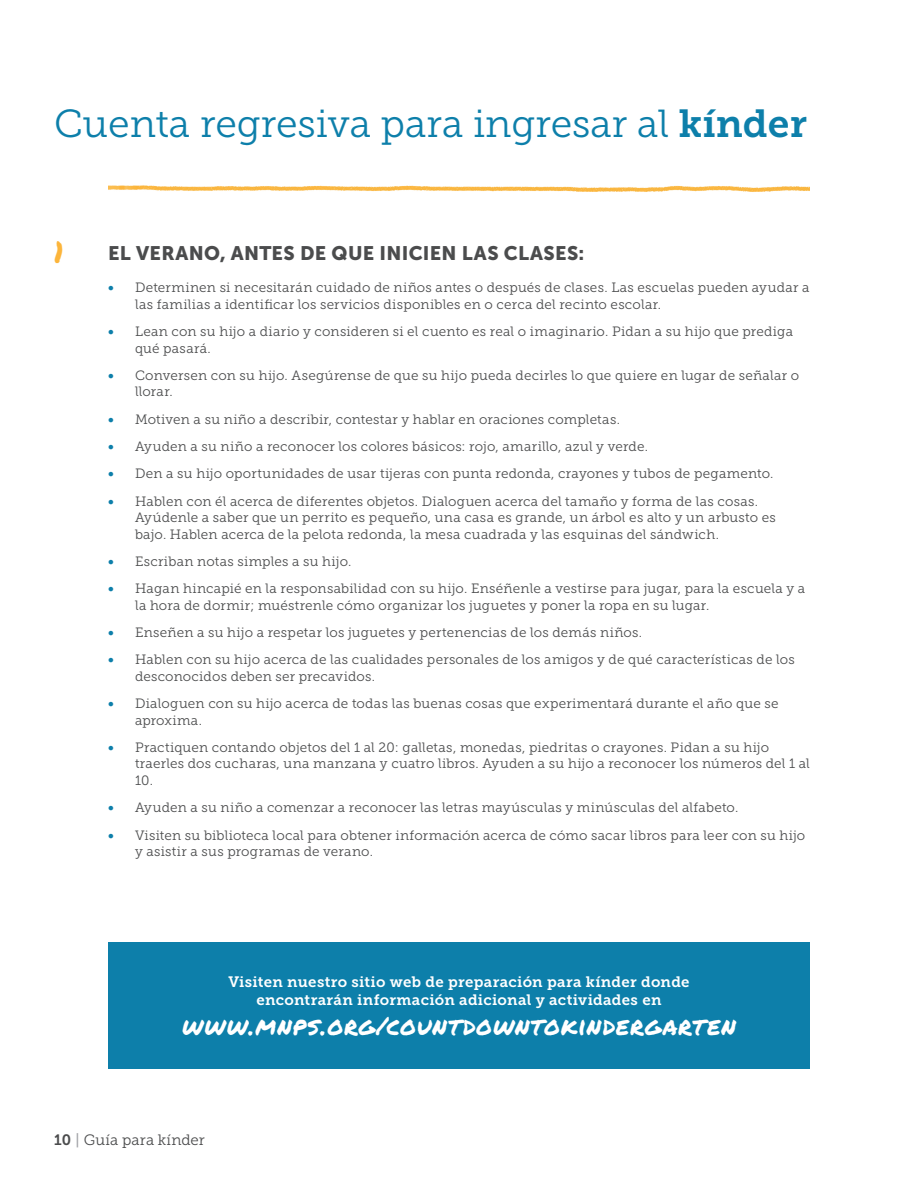
<style>
.page{position:relative;width:918px;height:1188px;background:#fff}
.page>*{position:absolute;margin:0;border:0;box-sizing:border-box;transform-origin:0 0}
.t1{font:39px "Museo Slab 300";color:#0d7faa}
.t2{font:30px "Permanent Marker";color:#fcb53b}
.t3{font:25.5px "Permanent Marker";letter-spacing:.04em;color:#fff}
.t4{font:19.5px "Museo Sans 900";letter-spacing:.015em;color:#4b4c4d}
.t5{font:15px/18px "Museo Slab 700";letter-spacing:.02em;color:#fff;text-align:center}
.t6{font:15px "Museo Slab 300";letter-spacing:.01em;color:#4b4c4d}
.t7{font:13.5px/16.5px "Museo Slab 300";letter-spacing:.015em;color:#4b4c4d}
.s1{font-family:"Museo Slab 700"}
.s2{font-family:"Museo Slab 700";font-style:italic;color:#0d7faa}
.s3{font-family:"Museo Slab 500";color:#a3a4a8}
</style>
<div class="page">
<div style="left:108px;top:942px;width:702px;height:127px;background:#0d7faa"></div>
<img style="left:108px;top:185px;width:702px;height:7px">
<h1 class="t1" style="left:54px;top:103px;width:755px">Cuenta regresiva para ingresar al <span class="s1">kínder</span></h1>
<h2 class="t2" style="left:54px;top:230px;width:11px">1</h2>
<h3 class="t4" style="left:108px;top:242px;width:478px">EL VERANO, ANTES DE QUE INICIEN LAS CLASES:</h3>
<p class="t7" style="left:135px;top:280px;width:676px;text-indent:-27px"><span class="s2">•</span> Determinen si necesitarán cuidado de niños antes o después de clases. Las escuelas pueden ayudar a las familias a identificar los servicios disponibles en o cerca del recinto escolar.</p>
<p class="t7" style="left:135px;top:323px;width:660px;text-indent:-27px"><span class="s2">•</span> Lean con su hijo a diario y consideren si el cuento es real o imaginario. Pidan a su hijo que prediga qué pasará.</p>
<p class="t7" style="left:135px;top:367px;width:666px;text-indent:-27px"><span class="s2">•</span> Conversen con su hijo. Asegúrense de que su hijo pueda decirles lo que quiere en lugar de señalar o llorar.</p>
<p class="t7" style="left:108px;top:411px;width:514px"><span class="s2">•</span> Motiven a su niño a describir, contestar y hablar en oraciones completas.</p>
<p class="t7" style="left:108px;top:438px;width:541px"><span class="s2">•</span> Ayuden a su niño a reconocer los colores básicos: rojo, amarillo, azul y verde.</p>
<p class="t7" style="left:108px;top:466px;width:667px"><span class="s2">•</span> Den a su hijo oportunidades de usar tijeras con punta redonda, crayones y tubos de pegamento.</p>
<p class="t7" style="left:135px;top:493px;width:642px;text-indent:-27px"><span class="s2">•</span> Hablen con él acerca de diferentes objetos. Dialoguen acerca del tamaño y forma de las cosas.<br>Ayúdenle a saber que un perrito es pequeño, una casa es grande, un árbol es alto y un arbusto es bajo. Hablen acerca de la pelota redonda, la mesa cuadrada y las esquinas del sándwich.</p>
<p class="t7" style="left:108px;top:553px;width:245px"><span class="s2">•</span> Escriban notas simples a su hijo.</p>
<p class="t7" style="left:135px;top:580px;width:672px;text-indent:-27px"><span class="s2">•</span> Hagan hincapié en la responsabilidad con su hijo. Enséñenle a vestirse para jugar, para la escuela y a la hora de dormir; muéstrenle cómo organizar los juguetes y poner la ropa en su lugar.</p>
<p class="t7" style="left:108px;top:624px;width:536px"><span class="s2">•</span> Enseñen a su hijo a respetar los juguetes y pertenencias de los demás niños.</p>
<p class="t7" style="left:135px;top:652px;width:661px;text-indent:-27px"><span class="s2">•</span> Hablen con su hijo acerca de las cualidades personales de los amigos y de qué características de los desconocidos deben ser precavidos.</p>
<p class="t7" style="left:135px;top:695px;width:645px;text-indent:-27px"><span class="s2">•</span> Dialoguen con su hijo acerca de todas las buenas cosas que experimentará durante el año que se aproxima.</p>
<p class="t7" style="left:135px;top:739px;width:676px;text-indent:-27px"><span class="s2">•</span> Practiquen contando objetos del 1 al 20: galletas, monedas, piedritas o crayones. Pidan a su hijo traerles dos cucharas, una manzana y cuatro libros. Ayuden a su hijo a reconocer los números del 1 al<br>10.</p>
<p class="t7" style="left:108px;top:799px;width:632px"><span class="s2">•</span> Ayuden a su niño a comenzar a reconocer las letras mayúsculas y minúsculas del alfabeto.</p>
<p class="t7" style="left:135px;top:827px;width:672px;text-indent:-27px"><span class="s2">•</span> Visiten su biblioteca local para obtener información acerca de cómo sacar libros para leer con su hijo y asistir a sus programas de verano.</p>
<p class="t5" style="left:228px;top:972px;width:463px">Visiten nuestro sitio web de preparación para kínder donde encontrarán información adicional y actividades en</p>
<h3 class="t3" style="left:182px;top:1007px;width:555px">WWW.MNPS.ORG/COUNTDOWNTOKINDERGARTEN</h3>
<p class="t6" style="left:54px;top:1132px;width:152px"><span class="s1">10</span> <span class="s3">|</span> Guía para kínder</p>
</div>
